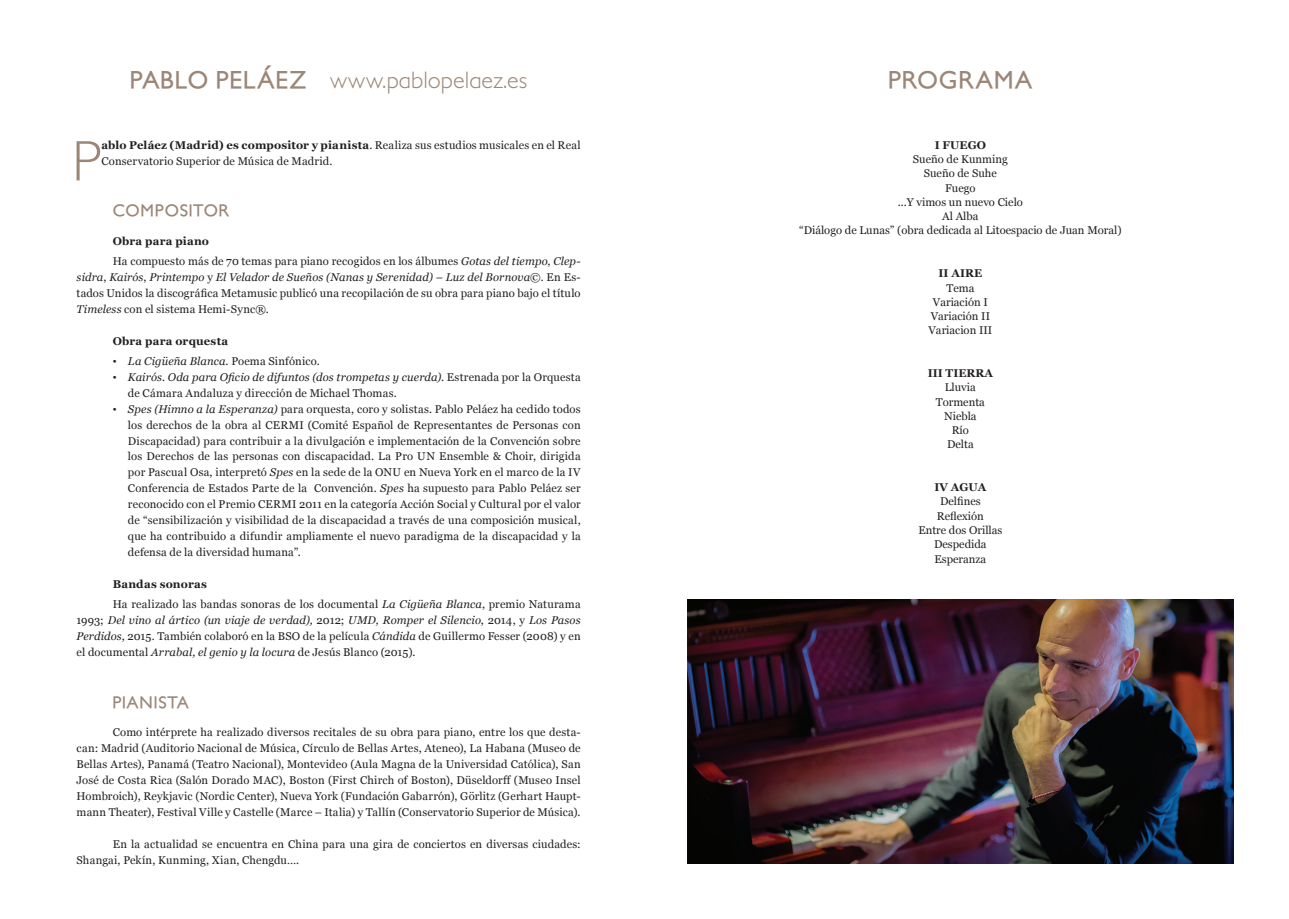
<style>
.page{position:relative;width:1289px;height:919px;background:#fff}
.page>*{position:absolute;margin:0;border:0;box-sizing:border-box;transform-origin:0 0}
.t1{font:300 57.45px "Petita";color:#9b8678}
.t2{font:300 24px "Petita";color:#9b8678}
.t3{font:700 24px "Petita";letter-spacing:.02em;color:#9b8678}
.t4{font:700 16.5px "Petita";letter-spacing:.03em;color:#9b8678}
.t5{font:11.25px/15.9px "Georgia";letter-spacing:.005em;color:#231f20}
.t6{font:700 11.25px "Georgia";color:#231f20}
.t7{font:700 11.25px "Georgia";letter-spacing:.02em;color:#231f20}
.s1{font-weight:700}
.s2{font-style:italic}
.s3{font-family:"Apollo MT Std"}
</style>
<div class="page">
<img style="left:687px;top:600px;width:546px;height:263px">
<h2 class="t2" style="left:130px;top:66px;width:399px"><span class="s1">PABLO PELÁEZ</span> www.pablopelaez.es</h2>
<h1 class="t1" style="left:72px;top:128px;width:31px">P</h1>
<p class="t5" style="left:101px;top:137px;width:481px"><span class="s1">ablo Peláez (Madrid) es compositor y pianista</span>. Realiza sus estudios musicales en el Real<br>Conservatorio Superior de Música de Madrid.</p>
<h3 class="t4" style="left:113px;top:201px;width:118px">COMPOSITOR</h3>
<p class="t5" style="left:113px;top:230px;width:469px;line-height:20.1px"><span class="s1">Obra para piano<br></span>Ha compuesto más de 70 temas para piano recogidos en los álbumes <span class="s2">Gotas del tiempo</span>, <span class="s2">Clep-</span></p>
<p class="t5" style="left:77px;top:269px;width:505px;text-align:justify"><span class="s2">sidra</span>, <span class="s2">Kairós</span>, <span class="s2">Printempo</span> y <span class="s2">El Velador de Sueños (Nanas y Serenidad) – Luz del Bornova</span>©. En Es&shy;tados Unidos la discográfica Metamusic publicó una recopilación de su obra para piano bajo el título <span class="s2">Timeless</span> con el sistema Hemi-Sync®.</p>
<p class="t7" style="left:113px;top:332px;width:117px">Obra para orquesta</p>
<p class="t5" style="left:113px;top:352px;width:208px"><span class="s3">•</span> <span class="s2">La Cigüeña Blanca</span>. Poema Sinfónico.</p>
<p class="t5" style="left:128px;top:368px;width:454px;text-indent:-15px"><span class="s3">•</span> <span class="s2">Kairós. Oda para Oficio de difuntos (dos trompetas y cuerda)</span>. Estrenada por la Orquesta de Cámara Andaluza y dirección de Michael Thomas.</p>
<p class="t5" style="left:128px;top:400px;width:454px;text-align:justify;text-indent:-15px"><span class="s3">•</span> <span class="s2">Spes (Himno a la Esperanza)</span> para orquesta, coro y solistas. Pablo Peláez ha cedido todos los derechos de la obra al CERMI (Comité Español de Representantes de Personas con Discapacidad) para contribuir a la divulgación e implementación de la Convención sobre los Derechos de las personas con discapacidad. La Pro UN Ensemble &amp; Choir, dirigida por Pascual Osa, interpretó <span class="s2">Spes</span> en la sede de la ONU en Nueva York en el marco de la IV Conferencia de Estados Parte de la Convención. <span class="s2">Spes</span> ha supuesto para Pablo Peláez ser reconocido con el Premio CERMI 2011 en la categoría Acción Social y Cultural por el valor de “sensibilización y visibilidad de la discapacidad a través de una composición musical, que ha contribuido a difundir ampliamente el nuevo paradigma de la discapacidad y la defensa de la diversidad humana”.</p>
<p class="t5" style="left:113px;top:573px;width:469px;line-height:20.1px"><span class="s1">Bandas sonoras<br></span>Ha realizado las bandas sonoras de los documental <span class="s2">La Cigüeña Blanca</span>, premio Naturama</p>
<p class="t5" style="left:77px;top:611px;width:505px;text-align:justify">1993; <span class="s2">Del vino al ártico (un viaje de verdad),</span> 2012; <span class="s2">UMD, Romper el Silencio</span>, 2014, y <span class="s2">Los Pasos Perdidos</span>, 2015. También colaboró en la BSO de la película <span class="s2">Cándida</span> de Guillermo Fesser (2008) y en el documental <span class="s2">Arrabal, el genio y la locura</span> de Jesús Blanco (2015).</p>
<h3 class="t4" style="left:113px;top:692px;width:78px">PIANISTA</h3>
<p class="t5" style="left:77px;top:724px;width:505px;text-align:justify;text-indent:36px">Como intérprete ha realizado diversos recitales de su obra para piano, entre los que desta&shy;can: Madrid (Auditorio Nacional de Música, Círculo de Bellas Artes, Ateneo), La Habana (Museo de Bellas Artes), Panamá (Teatro Nacional), Montevideo (Aula Magna de la Universidad Católica), San José de Costa Rica (Salón Dorado MAC), Boston (First Chirch of Boston), Düseldorff (Museo Insel Hombroich), Reykjavic (Nordic Center), Nueva York (Fundación Gabarrón), Görlitz (Gerhart Haupt&shy;mann Theater), Festival Ville y Castelle (Marce – Italia) y Tallín (Conservatorio Superior de Música).</p>
<p class="t5" style="left:77px;top:835px;width:505px;text-indent:36px">En la actualidad se encuentra en China para una gira de conciertos en diversas ciudades:<br>Shangai, Pekín, Kunming, Xian, Chengdu….</p>
<h2 class="t3" style="left:888px;top:65px;width:145px">PROGRAMA</h2>
<p class="t6" style="left:934px;top:136px;width:53px">I FUEGO</p>
<p class="t5" style="left:799px;top:152px;width:324px;line-height:14.2px;text-align:center">Sueño de Kunming<br>Sueño de Suhe<br>Fuego<br>...Y vimos un nuevo Cielo<br>Al Alba<br>“Diálogo de Lunas” (obra dedicada al Litoespacio de Juan Moral)</p>
<p class="t6" style="left:938px;top:265px;width:45px">II AIRE</p>
<p class="t5" style="left:928px;top:280px;width:65px;line-height:14.2px;text-align:center">Tema<br>Variación I<br>Variación II<br>Variacion III</p>
<p class="t6" style="left:927px;top:364px;width:67px">III TIERRA</p>
<p class="t5" style="left:935px;top:380px;width:51px;line-height:14.2px;text-align:center">Lluvia<br>Tormenta<br>Niebla<br>Río<br>Delta</p>
<p class="t6" style="left:934px;top:479px;width:53px">IV AGUA</p>
<p class="t5" style="left:918px;top:494px;width:85px;line-height:14.2px;text-align:center">Delfines<br>Reflexión<br>Entre dos Orillas<br>Despedida<br>Esperanza</p>
</div>
